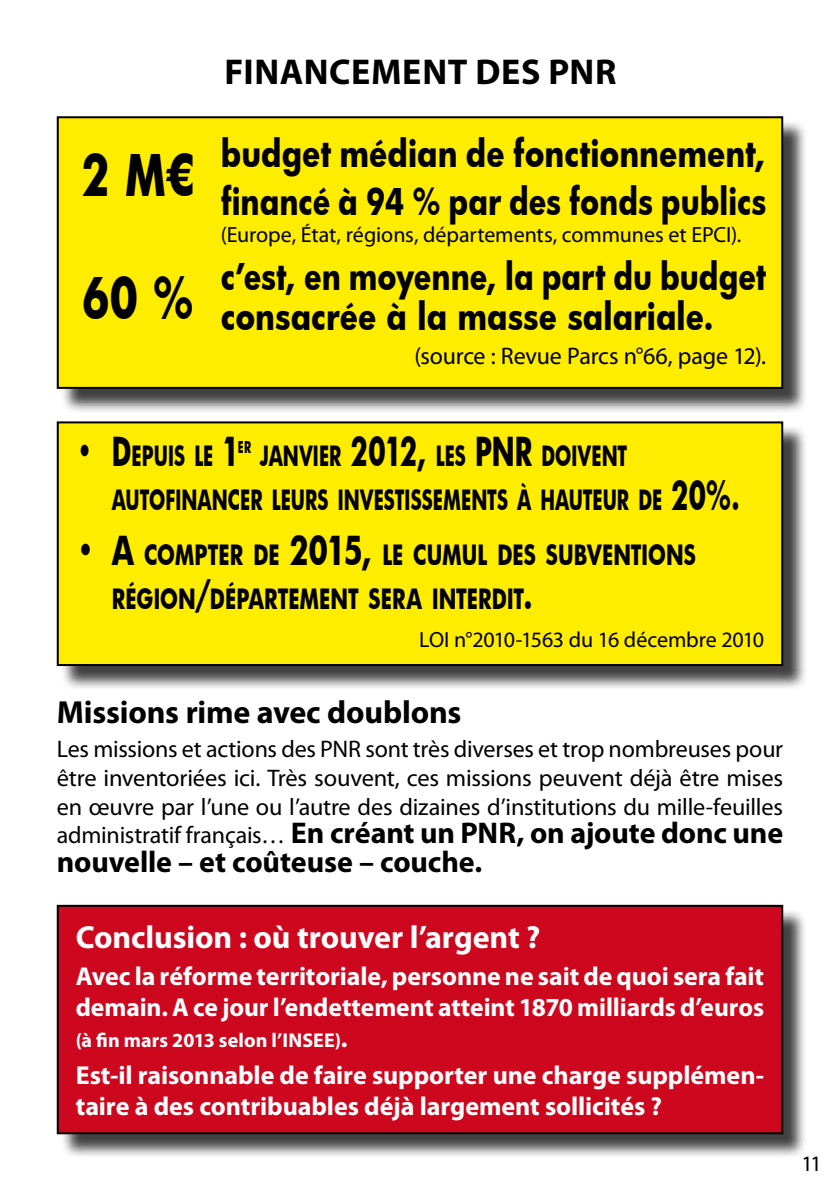
<style>
.page{position:relative;width:840px;height:1191px;background:#fff}
.page>*{position:absolute;margin:0;border:0;box-sizing:border-box;transform-origin:0 0}
.t1{font:700 56px "Futura Bk";color:#000;scale:.75 1}
.t2{font:700 36px/48px "Futura Bk";color:#000;scale:.83 1}
.t3{font:700 36px/40px "Futura Bk";color:#000;scale:.8 1}
.t4{font:700 36px "Myriad Pro";letter-spacing:.01em;color:#000}
.t5{font:700 32px "Myriad Pro";letter-spacing:-.005em;color:#fff}
.t6{font:700 32px "Myriad Pro";letter-spacing:-.005em;color:#000}
.t7{font:700 30px/28.8px "Myriad Pro";letter-spacing:-.005em;color:#000}
.t8{font:700 27.2px/44px "Futura Bk";color:#000;scale:.67 1}
.t9{font:700 27.2px/44px "Futura Bk";color:#000;scale:.73 1}
.t10{font:700 26px/31.2px "Myriad Pro";letter-spacing:-.005em;color:#fff}
.t11{font:24px/28.8px "Myriad Pro";letter-spacing:-.01em;color:#000;text-align:justify}
.t12{font:22px "Myriad Pro";letter-spacing:-.005em;color:#000}
.t13{font:700 20px "Myriad Pro";letter-spacing:.005em;color:#fff}
.t14{font:700 16px "Futura Bk";color:#000;scale:.67 1}
.s1{font-size:39px}
.s2{font-weight:400;font-size:24px}
.s3{font-size:26px}
</style>
<div class="page">
<div style="left:60px;top:424px;width:747px;height:267px;background:#000;opacity:.75"></div>
<div style="left:58px;top:422px;width:723px;height:243px;background:#ffed00"></div>
<div style="left:57px;top:421px;width:725px;height:245px;border:2px solid #000"></div>
<div style="left:60px;top:119px;width:747px;height:295px;background:#000;opacity:.75"></div>
<div style="left:58px;top:117px;width:723px;height:271px;background:#ffed00"></div>
<div style="left:57px;top:116px;width:725px;height:273px;border:2px solid #000"></div>
<div style="left:60px;top:908px;width:747px;height:251px;background:#000;opacity:.75"></div>
<div style="left:58px;top:906px;width:723px;height:227px;background:#cd071e"></div>
<div style="left:57px;top:905px;width:725px;height:229px;border:2px solid #000"></div>
<h1 class="t1" style="left:81px;top:136px;width:152px">2 M€</h1>
<h1 class="t1" style="left:81px;top:259px;width:151px">60 %</h1>
<h2 class="t4" style="left:224px;top:48px;width:43px">Financemen</h2>
<h2 class="t4" style="left:447px;top:48px;width:170px">t des PNR</h2>
<h2 class="t2" style="left:221px;top:129px;width:658px">budget médian de fonctionnement, financé à 94 % par des fonds publics</h2>
<p class="t12" style="left:221px;top:221px;width:521px">(Europe, État, régions, départements, communes et EPCI).</p>
<h2 class="t3" style="left:221px;top:256px;width:683px">c’est, en moyenne, la part du budget consacrée à la masse salariale.</h2>
<p class="t11" style="left:414px;top:341px;width:353px">(source : Revue Parcs n°66, page 12).</p>
<p class="t8" style="left:112px;top:433px;width:938px;text-indent:148px">JANVIER <span class="s1">2012,</span> LES <span class="s1">PNR</span> DOIVENT<br>AUTOFINANCER LEURS INVESTISSEMENTS À HAUTEUR DE <span class="s1">20%.</span></p>
<p class="t9" style="left:112px;top:532px;width:801px;text-indent:-36px"><span class="s1">• A</span> COMPTER DE <span class="s1">2015,</span> LE CUMUL DES SUBVENTIONS<br>RÉGION<span class="s1">/</span>DÉPARTEMENT SERA INTERDIT<span class="s1">.</span></p>
<p class="t12" style="left:419px;top:626px;width:346px">LOI n°2010-1563 du 16 décembre 2010</p>
<p class="t8" style="left:76px;top:433px;width:246px"><span class="s1">• D</span>EPUIS LE <span class="s1">1</span></p>
<p class="t14" style="left:238px;top:435px;width:21px">ER</p>
<h3 class="t6" style="left:57px;top:691px;width:406px">Missions rime avec doublons</h3>
<p class="t11" style="left:57px;top:734px;width:727px">Les missions et actions des PNR sont très diverses et trop nombreuses pour être inventoriées ici. Très souvent, ces missions peuvent déjà être mises en œuvre par l’une ou l’autre des dizaines d’institutions du mille-feuilles</p>
<p class="t7" style="left:57px;top:818px;width:727px"><span class="s2">administratif français…</span> En créant un PNR, on ajoute donc une nouvelle – et coûteuse – couche.</p>
<h3 class="t5" style="left:76px;top:916px;width:466px">Conclusion : où trouver l’argent ?</h3>
<p class="t10" style="left:76px;top:959px;width:689px">Avec la réforme territoriale, personne ne sait de quoi sera fait demain. A ce jour l’endettement atteint 1870 milliards d’euros</p>
<p class="t13" style="left:76px;top:1027px;width:273px">(à fin mars 2013 selon l’INSEE)<span class="s3">.</span></p>
<p class="t10" style="left:76px;top:1058px;width:689px">Est-il raisonnable de faire supporter une charge supplémen&shy;taire à des contribuables déjà largement sollicités ?</p>
<p class="t12" style="left:801px;top:1150px;width:22px">11</p>
</div>
